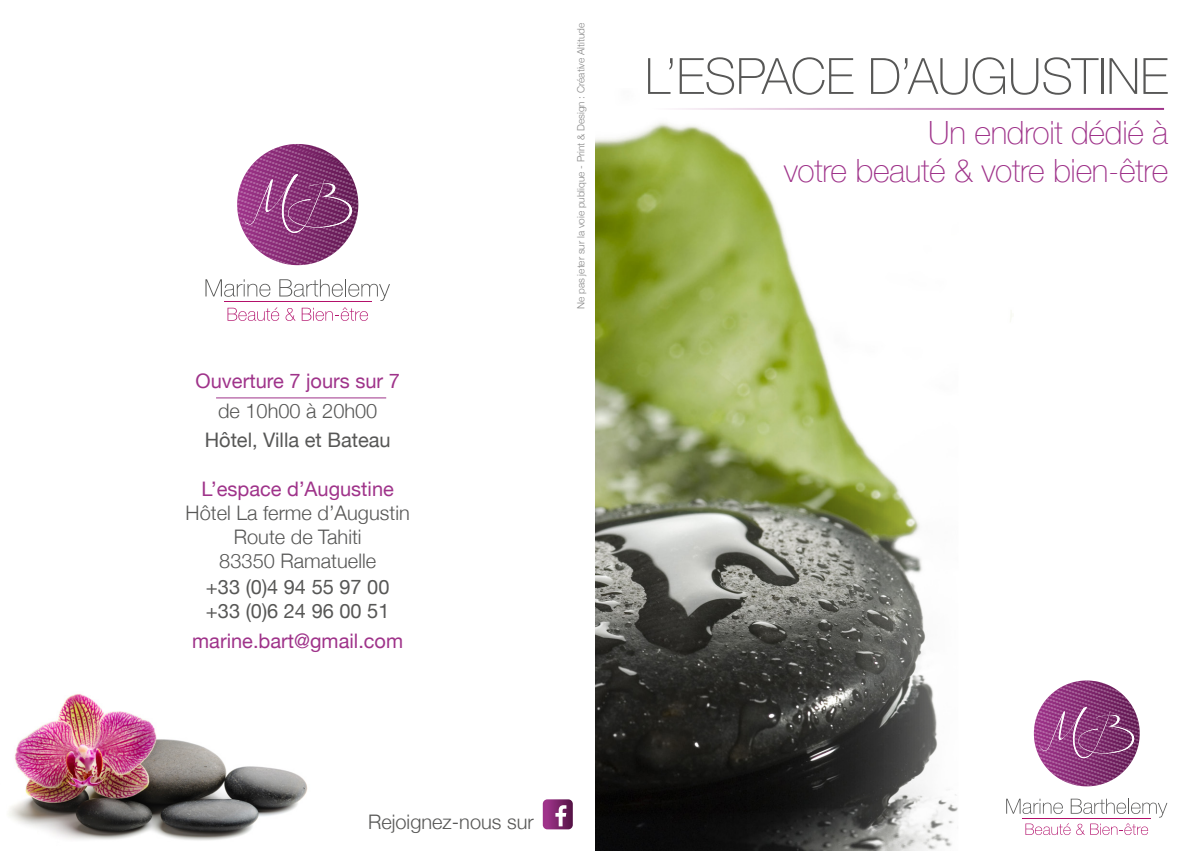
<style>
.page{position:relative;width:1191px;height:851px;background:#fff}
.page>*{position:absolute;margin:0;border:0;box-sizing:border-box;transform-origin:0 0}
.t1{font:100 50px "Helvetica Neue";color:#575756}
.t2{font:100 32px/38.4px "Helvetica Neue";letter-spacing:-.01em;color:#9f338a;text-align:right}
.t3{font:300 20px/24px "Helvetica Neue";color:#575756;text-align:center}
.t4{font:20px "Helvetica Neue";color:#9f338a}
.t5{font:20px/24px "Helvetica Neue";color:#575756}
.t6{font:300 10px "Helvetica Neue";color:#878787}
</style>
<div class="page">
<img style="left:595px;top:107px;width:418px;height:743px">
<img style="left:9px;top:694px;width:299px;height:147px">
<hr style="left:216px;top:397px;width:170px;height:1px;background:#9f338a">
<svg style="left:1006px;top:798px;width:57px;height:15px"></svg>
<svg style="left:1070px;top:798px;width:97px;height:19px"></svg>
<svg style="left:1025px;top:823px;width:45px;height:11px"></svg>
<svg style="left:1076px;top:823px;width:72px;height:11px"></svg>
<hr style="left:1022px;top:817px;width:129px;height:1px;background:#b3106a">
<svg style="left:1033px;top:680px;width:106px;height:106px"></svg>
<svg style="left:205px;top:279px;width:65px;height:18px"></svg>
<svg style="left:279px;top:279px;width:111px;height:22px"></svg>
<svg style="left:227px;top:307px;width:52px;height:14px"></svg>
<svg style="left:285px;top:308px;width:10px;height:13px"></svg>
<svg style="left:302px;top:307px;width:66px;height:14px"></svg>
<hr style="left:224px;top:301px;width:147px;height:1px;background:#b3106a">
<svg style="left:237px;top:144px;width:121px;height:121px"></svg>
<svg style="left:543px;top:799px;width:30px;height:30px"></svg>
<hr style="left:649px;top:108px;width:515px;height:2px;background:#9f338a">
<p class="t4" style="left:196px;top:366px;width:206px">Ouverture 7 jours sur 7</p>
<p class="t3" style="left:218px;top:397px;width:161px">de 10h00 à 20h00</p>
<p class="t5" style="left:205px;top:429px;width:187px">Hôtel, Villa et Bateau</p>
<p class="t4" style="left:201px;top:474px;width:194px">L’espace d’Augustine</p>
<p class="t3" style="left:186px;top:499px;width:226px">Hôtel La ferme d’Augustin<br>Route de Tahiti<br>83350 Ramatuelle</p>
<p class="t5" style="left:206px;top:576px;width:185px">+33 (0)4 94 55 97 00 +33 (0)6 24 96 00 51</p>
<p class="t4" style="left:192px;top:626px;width:212px">marine.bart@gmail.com</p>
<p class="t6" style="left:573px;top:309px;width:288px;rotate:-90deg">Ne pas jeter sur la voie publique - Print &amp; Design : Créative Altitude</p>
<h1 class="t1" style="left:645px;top:38px;width:525px">L’ESPACE D’AUGUSTINE</h1>
<h2 class="t2" style="left:783px;top:112px;width:386px">Un endroit dédié à<br>votre beauté &amp; votre bien-être</h2>
<p class="t3" style="left:368px;top:808px;width:167px">Rejoignez-nous sur</p>
</div>
